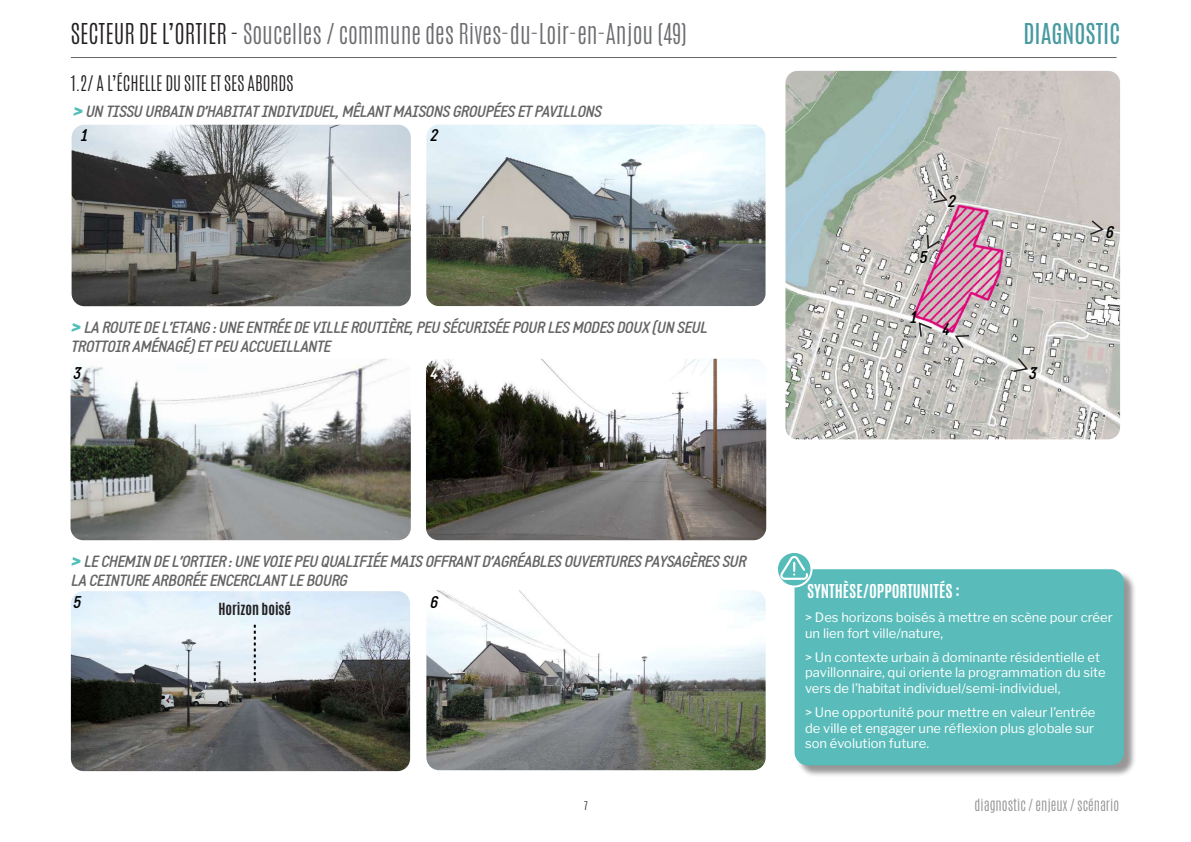
<style>
.page{position:relative;width:1191px;height:842px;background:#fff}
.page>*{position:absolute;margin:0;border:0;box-sizing:border-box;transform-origin:0 0}
.t1{font:300 24px "Antonio";color:#6c6d70}
.t2{font:24px "Antonio";color:#499aa1}
.t3{font:300 18px "Antonio";color:#231f20}
.t4{font:italic 700 17px "Static";color:#000}
.t5{font:italic 700 17px "Static";color:#fff}
.t6{font:italic 700 16px/19.2px "Static";letter-spacing:-.03em;color:#646464}
.t7{font:700 16px "Antonio";color:#fff}
.t8{font:300 14px "Antonio";color:#939393}
.t9{font:700 14px "Antonio";color:#231f20}
.t10{font:13px/15.6px "Libre Franklin";color:#fff}
.t11{font:300 10px "Antonio";color:#231f20}
.s1{color:#231f20}
.s2{font-family:"Libre Franklin";font-weight:900;color:#50bfb9}
</style>
<div class="page">
<hr style="left:71px;top:57px;width:1045px;height:1px;background:#231f20">
<img style="left:72px;top:125px;width:339px;height:181px">
<img style="left:426px;top:125px;width:339px;height:181px">
<img style="left:71px;top:591px;width:339px;height:180px">
<img style="left:426px;top:359px;width:340px;height:181px">
<img style="left:426px;top:590px;width:339px;height:180px">
<img style="left:71px;top:359px;width:340px;height:181px">
<img style="left:785px;top:71px;width:335px;height:368px">
<svg style="left:1088px;top:219px;width:17px;height:17px"></svg>
<svg style="left:931px;top:187px;width:18px;height:17px"></svg>
<svg style="left:926px;top:233px;width:15px;height:18px"></svg>
<svg style="left:918px;top:321px;width:15px;height:17px"></svg>
<svg style="left:953px;top:334px;width:17px;height:16px"></svg>
<svg style="left:1012px;top:356px;width:17px;height:17px"></svg>
<div style="left:796px;top:571px;width:340px;height:207px;background:#231f20;opacity:.47"></div>
<div style="left:795px;top:570px;width:328px;height:194px;background:#59bcba;border-radius:12px"></div>
<div style="left:794px;top:569px;width:330px;height:196px;border:2px solid #56bcba;border-radius:12px"></div>
<svg style="left:777px;top:552px;width:34px;height:34px"></svg>
<div style="left:776px;top:551px;width:36px;height:36px;border:2px solid #fff;border-radius:50%"></div>
<svg style="left:780px;top:556px;width:28px;height:24px"></svg>
<svg style="left:254px;top:625px;width:2px;height:56px"></svg>
<h1 class="t1" style="left:71px;top:17px;width:617px"><span class="s1">SECTEUR DE L’ORTIER -</span> Soucelles / commune des Rives-du-Loir-en-Anjou (49)</h1>
<p class="t3" style="left:71px;top:71px;width:224px">1.2/ A L’ÉCHELLE DU SITE ET SES ABORDS</p>
<p class="t6" style="left:72px;top:102px;width:530px"><span class="s2">&gt;</span> UN TISSU URBAIN D’HABITAT INDIVIDUEL, MÊLANT MAISONS GROUPÉES ET PAVILLONS</p>
<p class="t4" style="left:79px;top:125px;width:10px">1</p>
<p class="t4" style="left:429px;top:125px;width:10px">2</p>
<p class="t6" style="left:71px;top:318px;width:638px"><span class="s2">&gt;</span> LA ROUTE DE L’ETANG : UNE ENTRÉE DE VILLE ROUTIÈRE, PEU SÉCURISÉE POUR LES MODES DOUX (UN SEUL<br>TROTTOIR AMÉNAGÉ) ET PEU ACCUEILLANTE</p>
<p class="t4" style="left:72px;top:363px;width:10px">3</p>
<p class="t5" style="left:429px;top:363px;width:10px">4</p>
<p class="t4" style="left:918px;top:247px;width:10px">5</p>
<p class="t4" style="left:947px;top:191px;width:10px">2</p>
<p class="t4" style="left:909px;top:306px;width:10px">1</p>
<p class="t4" style="left:941px;top:319px;width:10px">4</p>
<h1 class="t2" style="left:1023px;top:16px;width:98px">DIAGNOSTIC</h1>
<p class="t4" style="left:1028px;top:363px;width:10px">3</p>
<p class="t4" style="left:1105px;top:222px;width:10px">6</p>
<p class="t6" style="left:71px;top:552px;width:677px"><span class="s2">&gt;</span> LE CHEMIN DE L’ORTIER : UNE VOIE PEU QUALIFIÉE MAIS OFFRANT D’AGRÉABLES OUVERTURES PAYSAGÈRES SUR<br>LA CEINTURE ARBORÉE ENCERCLANT LE BOURG</p>
<p class="t4" style="left:72px;top:592px;width:10px">5</p>
<p class="t4" style="left:429px;top:592px;width:10px">6</p>
<p class="t9" style="left:218px;top:598px;width:74px">Horizon boisé</p>
<p class="t11" style="left:584px;top:798px;width:5px">7</p>
<p class="t7" style="left:807px;top:579px;width:154px">SYNTHÈSE/OPPORTUNITÉS :</p>
<p class="t10" style="left:805px;top:610px;width:309px">&gt; Des horizons boisés à mettre en scène pour créer un lien fort ville/nature,</p>
<p class="t10" style="left:805px;top:649px;width:302px">&gt; Un contexte urbain à dominante résidentielle et pavillonnaire, qui oriente la programmation du site vers de l’habitat individuel/semi-individuel,</p>
<p class="t10" style="left:805px;top:705px;width:292px;text-align:justify">&gt; Une opportunité pour mettre en valeur l’entrée de ville et engager une réflexion plus globale sur son évolution future.</p>
<p class="t8" style="left:974px;top:795px;width:146px">diagnostic / enjeux / scénario</p>
</div>
